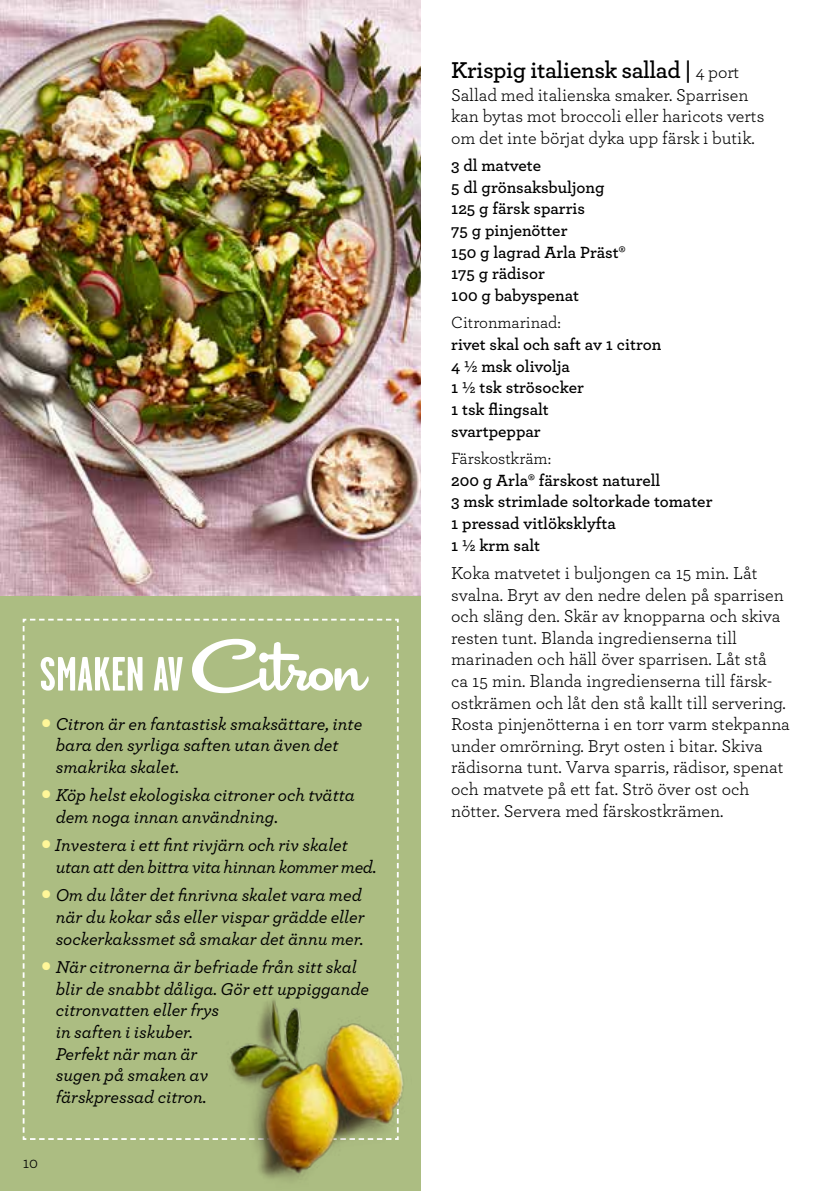
<style>
.page{position:relative;width:840px;height:1191px;background:#fff}
.page>*{position:absolute;margin:0;border:0;box-sizing:border-box;transform-origin:0 0}
.t1{font:600 24px "Archer";letter-spacing:-.015em;color:#000}
.t2{font:18px/21.6px "Archer";color:#000}
.t3{font:italic 500 18px/21.6px "Archer";color:#000}
.t4{font:italic 500 18px/21.6px "Archer";letter-spacing:-.02em;color:#000}
.t5{font:600 17px/21.6px "Archer";color:#000}
.t6{font:17px "Archer";color:#000}
.t7{font:16.4px "Archer";color:#000}
.s1{font-size:40px;color:#fff799}
.s2{font-weight:400;font-size:18px}
</style>
<div class="page">
<div style="left:0;top:593px;width:420px;height:598px;background:#acbd82"></div>
<img style="left:0;top:0;width:420px;height:595px">
<svg style="left:23px;top:619px;width:375px;height:521px"></svg>
<img style="left:198px;top:969px;width:223px;height:222px">
<p class="t3" style="left:56px;top:712px;width:308px;text-indent:-16px"><span class="s1">•</span> Citron är en fantastisk smaksättare, inte bara den syrliga saften utan även det smakrika skalet.</p>
<p class="t3" style="left:56px;top:783px;width:300px;text-indent:-16px"><span class="s1">•</span> Köp helst ekologiska citroner och tvätta dem noga innan användning.</p>
<p class="t4" style="left:56px;top:833px;width:322px;text-indent:-16px"><span class="s1">•</span> Investera i ett fint rivjärn och riv skalet utan att den bittra vita hinnan kommer med.</p>
<p class="t3" style="left:56px;top:883px;width:310px;text-indent:-16px"><span class="s1">•</span> Om du låter det finrivna skalet vara med när du kokar sås eller vispar grädde eller sockerkakssmet så smakar det ännu mer.</p>
<p class="t3" style="left:56px;top:955px;width:314px;text-indent:-16px"><span class="s1">•</span> När citronerna är befriade från sitt skal blir de snabbt dåliga. Gör ett uppiggande citronvatten eller frys<br>in saften i iskuber.<br>Perfekt när man är<br>sugen på smaken av<br>färskpressad citron.</p>
<p class="t7" style="left:23px;top:1151px;width:17px">10</p>
<h1 class="t1" style="left:451px;top:52px;width:289px">Krispig italiensk sallad | <span class="s2">4 port</span></h1>
<p class="t2" style="left:451px;top:83px;width:314px">Sallad med italienska smaker. Sparrisen kan bytas mot broccoli eller haricots verts om det inte börjat dyka upp färsk i butik.</p>
<p class="t5" style="left:451px;top:154px;width:176px">3 dl matvete<br>5 dl grönsaksbuljong<br>125 g färsk sparris<br>75 g pinjenötter<br>150 g lagrad Arla Präst®<br>175 g rädisor<br>100 g babyspenat</p>
<p class="t6" style="left:451px;top:311px;width:111px">Citronmarinad:</p>
<p class="t5" style="left:451px;top:332px;width:211px">rivet skal och saft av 1 citron<br>4 ½ msk olivolja<br>1 ½ tsk strösocker<br>1 tsk flingsalt<br>svartpeppar</p>
<p class="t6" style="left:451px;top:447px;width:101px">Färskostkräm:</p>
<p class="t5" style="left:451px;top:468px;width:263px">200 g Arla® färskost naturell<br>3 msk strimlade soltorkade tomater<br>1 pressad vitlöksklyfta<br>1 ½ krm salt</p>
<p class="t2" style="left:451px;top:561px;width:340px">Koka matvetet i buljongen ca 15 min. Låt svalna. Bryt av den nedre delen på sparrisen och släng den. Skär av knopparna och skiva resten tunt. Blanda ingredienserna till marinaden och häll över sparrisen. Låt stå<br>ca 15 min. Blanda ingredienserna till färsk&shy;ostkrämen och låt den stå kallt till servering.<br>Rosta pinjenötterna i en torr varm stekpanna under omrörning. Bryt osten i bitar. Skiva rädisorna tunt. Varva sparris, rädisor, spenat och matvete på ett fat. Strö över ost och nötter. Servera med färskostkrämen.</p>
</div>
